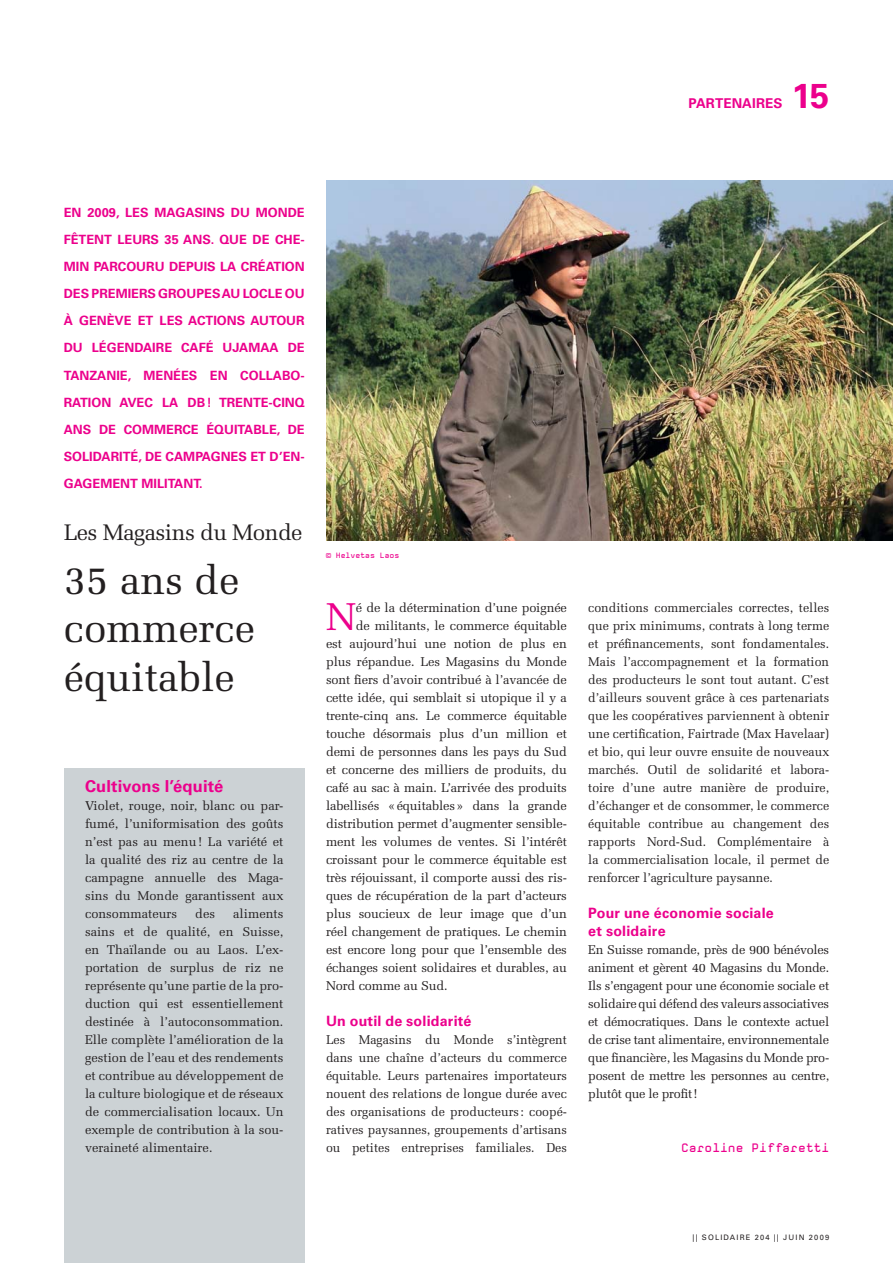
<style>
.page{position:relative;width:893px;height:1263px;background:#fff}
.page>*{position:absolute;margin:0;border:0;box-sizing:border-box;transform-origin:0 0}
.t1{font:40.5px/48.3px "Melior LT";color:#231f20}
.t2{font:38.7px "Melior LT";color:#ec008c}
.t3{font:700 34.5px "Univers";color:#ec008c}
.t4{font:22.5px "Melior LT";letter-spacing:-.025em;color:#231f20}
.t5{font:700 16.5px "Univers";letter-spacing:.01em;color:#ec008c}
.t6{font:700 14.25px/18px "Univers";letter-spacing:.015em;color:#ec008c}
.t7{font:700 13.5px "Univers LT";letter-spacing:.005em;color:#ec008c}
.t8{font:12.75px/18px "Melior LT";letter-spacing:-.01em;color:#231f20;text-align:justify}
.t9{font:700 12.75px/27.2px "Univers";color:#ec008c;text-align:justify}
.t10{font:700 12px "Mono";color:#ec008c}
.t11{font:7.5px "Univers";letter-spacing:.15em;color:#231f20}
.t12{font:700 7.5px "Mono";letter-spacing:-.01em;color:#ec008c}
</style>
<div class="page">
<div style="left:64px;top:768px;width:241px;height:495px;background:#ccd2d5"></div>
<img style="left:326px;top:180px;width:567px;height:360px">
<p class="t7" style="left:688px;top:97px;width:95px">PARTENAIRES</p>
<h3 class="t3" style="left:792px;top:83px;width:39px">15</h3>
<p class="t9" style="left:64px;top:200px;width:242px">EN 2009, LES MAGASINS DU MONDE FÊTENT LEURS 35 ANS. QUE DE CHE-MIN PARCOURU DEPUIS LA CRÉATION DES PREMIERS GROUPES AU LOCLE OU À GENÈVE ET LES ACTIONS AUTOUR DU LÉGENDAIRE CAFÉ UJAMAA DE TANZANIE, MENÉES EN COLLABO-RATION AVEC LA DB ! TRENTE-CINQ ANS DE COMMERCE ÉQUITABLE, DE SOLIDARITÉ, DE CAMPAGNES ET D’EN-GAGEMENT MILITANT.</p>
<h3 class="t4" style="left:64px;top:521px;width:240px">Les Magasins du Monde</h3>
<h1 class="t1" style="left:64px;top:557px;width:193px">35 ans de commerce équitable</h1>
<p class="t5" style="left:85px;top:780px;width:140px">Cultivons l’équité</p>
<p class="t8" style="left:85px;top:797px;width:200px">Violet, rouge, noir, blanc ou par&shy;fumé, l’uniformisation des goûts n’est pas au menu ! La variété et la qualité des riz au centre de la campagne annuelle des Maga&shy;sins du Monde garantissent aux consommateurs</p>
<p class="t8" style="left:85px;top:905px;width:200px;text-indent:148px">aliments sains et de qualité, en Suisse, en Thaïlande ou au Laos. L’ex&shy;portation de surplus de riz ne représente qu’une partie de la pro&shy;duction qui est essentiellement destinée à l’autoconsommation.<br>Elle complète l’amélioration de la gestion de l’eau et des rendements et contribue au développement de la culture biologique et de réseaux de commercialisation locaux. Un exemple de contribution à la sou&shy;veraineté alimentaire.</p>
<p class="t8" style="left:195px;top:905px;width:21px">des</p>
<p class="t12" style="left:326px;top:553px;width:75px">© Helvetas Laos</p>
<h2 class="t2" style="left:326px;top:597px;width:32px">N</h2>
<p class="t8" style="left:356px;top:599px;width:213px">é de la détermination d’une poignée</p>
<p class="t8" style="left:356px;top:617px;width:213px">de militants, le commerce équitable</p>
<p class="t8" style="left:326px;top:635px;width:242px">est aujourd’hui une notion de plus en</p>
<p class="t8" style="left:326px;top:653px;width:242px">plus répandue. Les Magasins du Monde</p>
<p class="t8" style="left:326px;top:671px;width:242px">sont fiers d’avoir contribué à l’avancée de</p>
<p class="t8" style="left:326px;top:689px;width:242px">cette idée, qui semblait si utopique il y a</p>
<p class="t8" style="left:326px;top:707px;width:242px">trente-cinq ans. Le commerce équitable</p>
<p class="t8" style="left:326px;top:725px;width:242px">touche désormais plus d’un million et</p>
<p class="t8" style="left:326px;top:743px;width:242px">demi de personnes dans les pays du Sud</p>
<p class="t8" style="left:326px;top:761px;width:242px">et concerne des milliers de produits, du</p>
<p class="t8" style="left:326px;top:779px;width:242px">café au sac à main. L’arrivée des produits</p>
<p class="t8" style="left:326px;top:797px;width:242px">labellisés « équitables » dans la grande</p>
<p class="t8" style="left:326px;top:815px;width:242px">distribution permet d’augmenter sensible-</p>
<p class="t8" style="left:326px;top:833px;width:242px">ment les volumes de ventes. Si l’intérêt</p>
<p class="t8" style="left:326px;top:851px;width:242px">croissant pour le commerce équitable est</p>
<p class="t8" style="left:326px;top:869px;width:242px">très réjouissant, il comporte aussi des ris-</p>
<p class="t8" style="left:326px;top:887px;width:242px">ques de récupération de la part d’acteurs</p>
<p class="t8" style="left:326px;top:905px;width:242px">plus soucieux de leur image que d’un</p>
<p class="t8" style="left:326px;top:923px;width:242px">réel changement de pratiques. Le chemin</p>
<p class="t8" style="left:326px;top:941px;width:242px">est encore long pour que l’ensemble des</p>
<p class="t8" style="left:326px;top:959px;width:242px">échanges soient solidaires et durables, au</p>
<p class="t8" style="left:326px;top:977px;width:123px">Nord comme au Sud.</p>
<p class="t6" style="left:326px;top:1013px;width:147px">Un outil de solidarité</p>
<p class="t8" style="left:326px;top:1031px;width:242px">Les Magasins du Monde s’intègrent dans une chaîne d’acteurs du commerce équitable. Leurs partenaires importateurs nouent des relations de longue durée avec des organisations de producteurs : coopé&shy;ratives paysannes, groupements d’artisans ou petites entreprises familiales. Des</p>
<p class="t8" style="left:588px;top:599px;width:242px">conditions commerciales correctes, telles que prix minimums, contrats à long terme et préfinancements, sont fondamentales.<br>Mais l’accompagnement et la formation des producteurs le sont tout autant. C’est d’ailleurs souvent grâce à ces partenariats que les coopératives parviennent à obtenir une certification, Fairtrade (Max Havelaar) et bio, qui leur ouvre ensuite de nouveaux marchés. Outil de solidarité et labora&shy;toire d’une autre manière de produire, d’échanger et de consommer, le commerce équitable contribue au changement des rapports Nord-Sud. Complémentaire à la commercialisation locale, il permet de renforcer l’agriculture paysanne.</p>
<p class="t6" style="left:588px;top:905px;width:187px">Pour une économie sociale et solidaire</p>
<p class="t8" style="left:588px;top:941px;width:242px">En Suisse romande, près de 900 bénévoles animent et gèrent 40 Magasins du Monde.<br>Ils s’engagent pour une économie sociale et solidaire qui défend des valeurs associatives et démocratiques. Dans le contexte actuel de crise tant alimentaire, environnementale que financière, les Magasins du Monde pro&shy;posent de mettre les personnes au centre, plutôt que le profit !</p>
<p class="t10" style="left:681px;top:1143px;width:149px">Caroline Piffaretti</p>
<p class="t11" style="left:693px;top:1234px;width:138px">|| SOLIDAIRE 204 || JUIN 2009</p>
</div>
